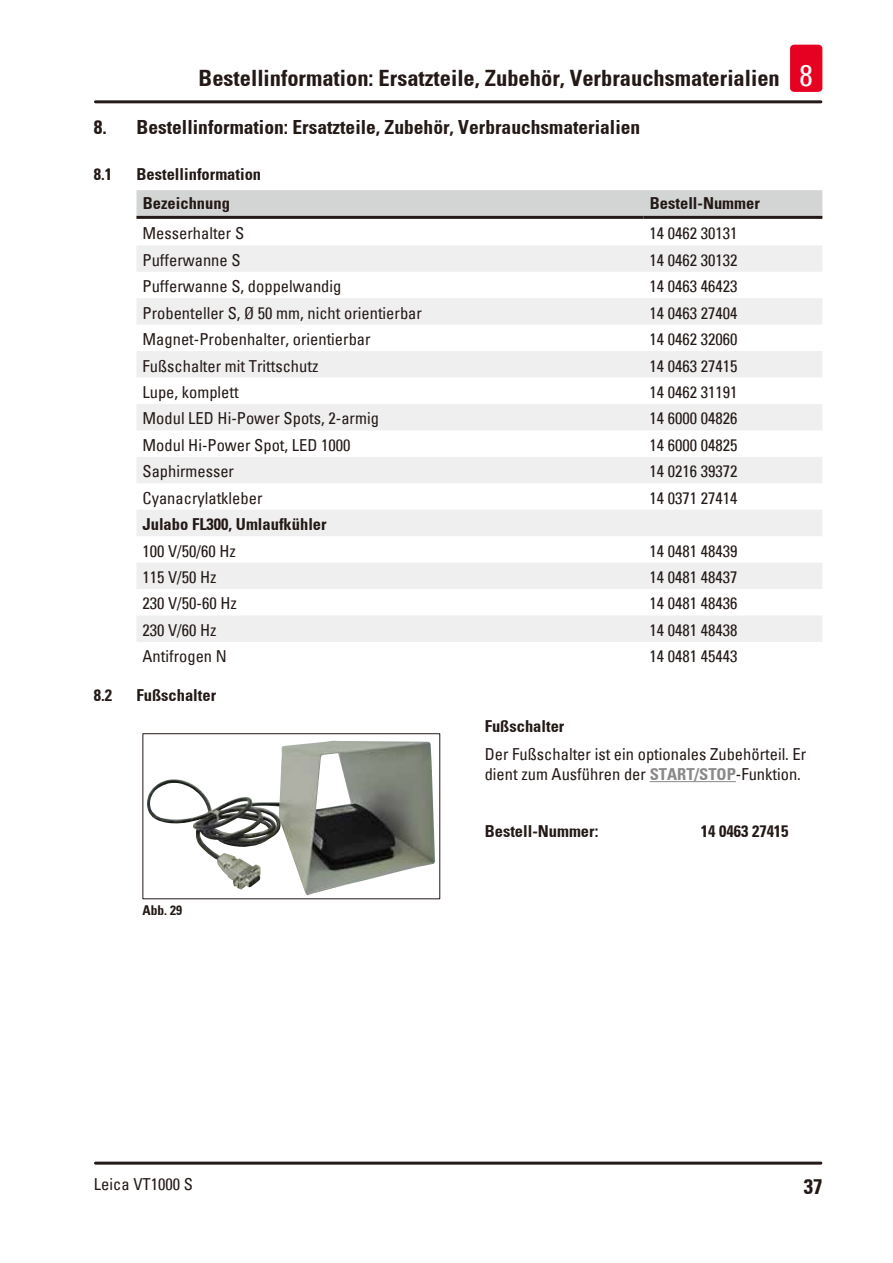
<style>
.page{position:relative;width:893px;height:1263px;background:#fff}
.page>*{position:absolute;margin:0;border:0;box-sizing:border-box;transform-origin:0 0}
.t1{font:700 condensed 22.5px "Univers";color:#231916}
.t2{font:700 condensed 21px "Univers";color:#231916}
.t3{font:700 condensed 19.5px "Univers";color:#231916}
.Table_text{font:condensed 16.5px/19.8px "Univers";color:#231916}
.Table_heading{font:700 condensed 16.5px "Univers";color:#231916}
.t4{font:700 condensed 13.5px "Univers";color:#231916}
.s1{font-weight:400;font-size:30px;color:#fff}
.s2{font-weight:700;color:#898989}
</style>
<div class="page">
<hr style="left:95px;top:100px;width:726px;height:3px;background:#231916">
<hr style="left:95px;top:1161px;width:726px;height:3px;background:#231916">
<div style="left:790px;top:45px;width:32px;height:47px;background:#e60021;border-radius:4px"></div>
<div style="left:136px;top:190px;width:686px;height:26px;background:#d3d4d4"></div>
<svg style="left:137px;top:245px;width:685px;height:397px;fill:#efeff0"></svg>
<hr style="left:136px;top:216px;width:507px;height:3px;background:#231916">
<hr style="left:643px;top:216px;width:179px;height:3px;background:#231916">
<div style="left:142px;top:733px;width:298px;height:166px;border:1px solid #231916"></div>
<img style="left:147px;top:741px;width:288px;height:154px">
<hr style="left:650px;top:781px;width:86px;height:1px;background:#898989">
<h1 class="t1" style="left:199px;top:65px;width:616px">Bestellinformation: Ersatzteile, Zubehör, Verbrauchsmaterialien <span class="s1">8</span></h1>
<p class="t3" style="left:94px;top:116px;width:548px">8. Bestellinformation: Ersatzteile, Zubehör, Verbrauchsmaterialien</p>
<p class="Table_heading" style="left:94px;top:164px;width:20px">8.1</p>
<p class="Table_heading" style="left:136px;top:164px;width:126px">Bestellinformation</p>
<p class="Table_heading" style="left:143px;top:193px;width:89px">Bezeichnung</p>
<p class="Table_heading" style="left:650px;top:193px;width:111px">Bestell-Nummer</p>
<p class="Table_text" style="left:142px;top:223px;width:103px">Messerhalter S</p>
<p class="Table_text" style="left:649px;top:223px;width:89px">14 0462 30131</p>
<p class="Table_text" style="left:142px;top:250px;width:100px">Pufferwanne S</p>
<p class="Table_text" style="left:649px;top:250px;width:89px">14 0462 30132</p>
<p class="Table_text" style="left:142px;top:276px;width:200px">Pufferwanne S, doppelwandig</p>
<p class="Table_text" style="left:649px;top:276px;width:89px">14 0463 46423</p>
<p class="Table_text" style="left:142px;top:302px;width:281px">Probenteller S, Ø 50 mm, nicht orientierbar</p>
<p class="Table_text" style="left:649px;top:302px;width:89px">14 0463 27404</p>
<p class="Table_text" style="left:142px;top:329px;width:230px">Magnet-Probenhalter, orientierbar</p>
<p class="Table_text" style="left:649px;top:329px;width:89px">14 0462 32060</p>
<p class="Table_text" style="left:142px;top:355px;width:177px">Fußschalter mit Trittschutz</p>
<p class="Table_text" style="left:649px;top:355px;width:89px">14 0463 27415</p>
<p class="Table_text" style="left:142px;top:382px;width:98px">Lupe, komplett</p>
<p class="Table_text" style="left:649px;top:382px;width:89px">14 0462 31191</p>
<p class="Table_text" style="left:142px;top:408px;width:238px">Modul LED Hi-Power Spots, 2-armig</p>
<p class="Table_text" style="left:649px;top:408px;width:89px">14 6000 04826</p>
<p class="Table_text" style="left:142px;top:435px;width:210px">Modul Hi-Power Spot, LED 1000</p>
<p class="Table_text" style="left:649px;top:435px;width:89px">14 6000 04825</p>
<p class="Table_text" style="left:142px;top:461px;width:93px">Saphirmesser</p>
<p class="Table_text" style="left:649px;top:461px;width:89px">14 0216 39372</p>
<p class="Table_text" style="left:142px;top:488px;width:122px">Cyanacrylatkleber</p>
<p class="Table_text" style="left:649px;top:488px;width:89px">14 0371 27414</p>
<p class="Table_heading" style="left:142px;top:514px;width:186px">Julabo FL300, Umlaufkühler</p>
<p class="Table_text" style="left:142px;top:540px;width:95px">100 V/50/60 Hz</p>
<p class="Table_text" style="left:649px;top:540px;width:89px">14 0481 48439</p>
<p class="Table_text" style="left:142px;top:567px;width:76px">115 V/50 Hz</p>
<p class="Table_text" style="left:649px;top:567px;width:89px">14 0481 48437</p>
<p class="Table_text" style="left:142px;top:593px;width:96px">230 V/50-60 Hz</p>
<p class="Table_text" style="left:649px;top:593px;width:89px">14 0481 48436</p>
<p class="Table_text" style="left:142px;top:620px;width:76px">230 V/60 Hz</p>
<p class="Table_text" style="left:649px;top:620px;width:89px">14 0481 48438</p>
<p class="Table_text" style="left:142px;top:646px;width:86px">Antifrogen N</p>
<p class="Table_text" style="left:649px;top:646px;width:89px">14 0481 45443</p>
<p class="Table_heading" style="left:94px;top:685px;width:20px">8.2</p>
<p class="Table_heading" style="left:136px;top:685px;width:81px">Fußschalter</p>
<p class="Table_heading" style="left:485px;top:716px;width:81px">Fußschalter</p>
<p class="Table_text" style="left:485px;top:744px;width:323px">Der Fußschalter ist ein optionales Zubehörteil. Er dient zum Ausführen der <span class="s2">START/STOP</span>-Funktion.</p>
<p class="t4" style="left:143px;top:902px;width:41px">Abb. 29</p>
<p class="Table_heading" style="left:485px;top:821px;width:115px">Bestell-Nummer:</p>
<p class="Table_heading" style="left:701px;top:821px;width:89px">14 0463 27415</p>
<p class="Table_text" style="left:94px;top:1173px;width:100px">Leica VT1000 S</p>
<p class="t2" style="left:804px;top:1173px;width:20px">37</p>
</div>
